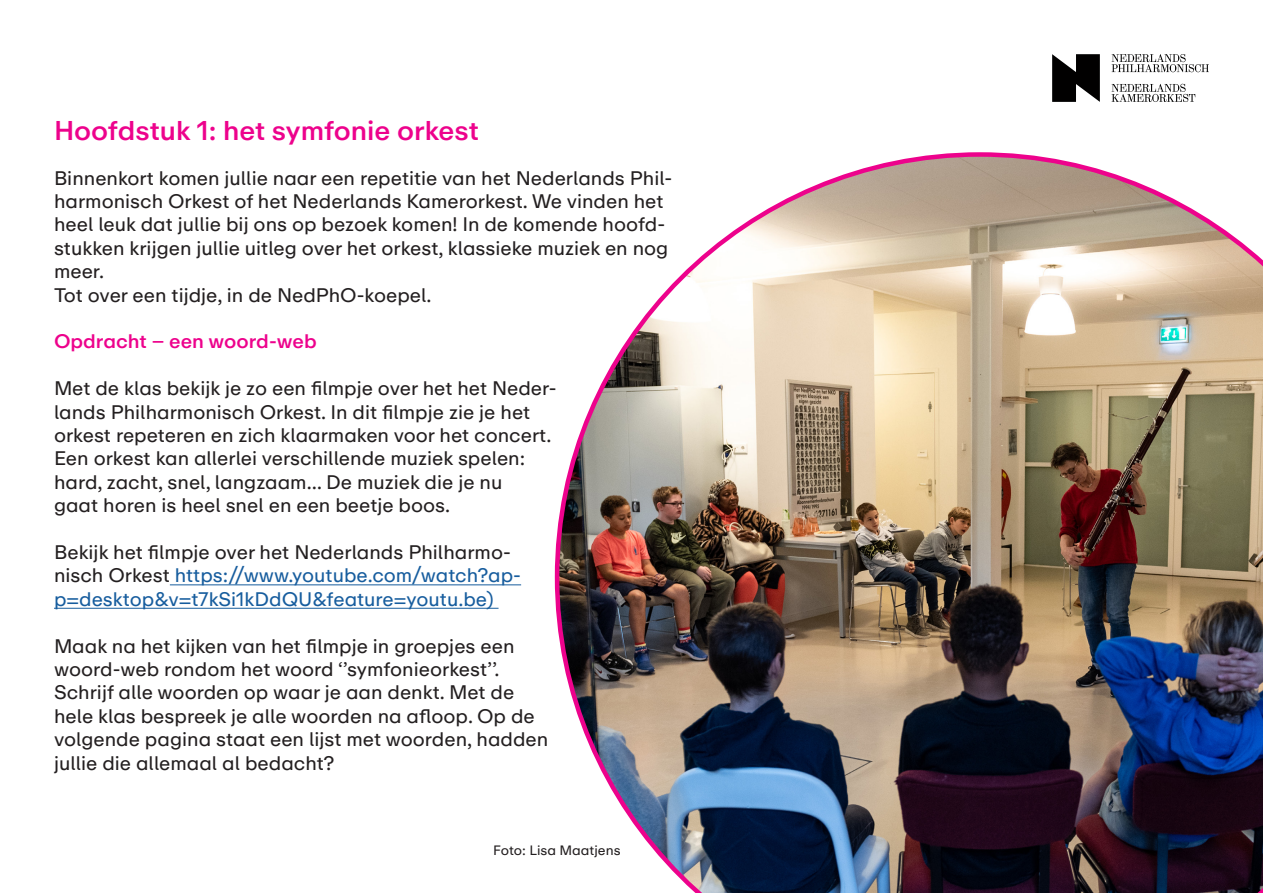
<style>
.page{position:relative;width:1263px;height:893px;background:#fff}
.page>*{position:absolute;margin:0;border:0;box-sizing:border-box;transform-origin:0 0}
.t1{font:500 27px "ABC Repro";color:#ed028c}
.t2{font:19.5px/23.4px "ABC Repro";color:#231f20}
.t3{font:19.5px/23.4px "ABC Repro";color:#175d9e}
.t4{font:500 19.5px "ABC Repro";color:#ed028c}
.t5{font:13.5px "ABC Repro";color:#231f20}
.s1{color:#231f20}
</style>
<div class="page">
<svg style="left:1052px;top:54px;width:48px;height:48px"></svg>
<svg style="left:1112px;top:54px;width:97px;height:18px"></svg>
<svg style="left:1111px;top:84px;width:84px;height:18px"></svg>
<hr style="left:170px;top:584px;width:351px;height:1px;background:#175d9e">
<hr style="left:54px;top:608px;width:444px;height:1px;background:#175d9e">
<img style="left:555px;top:152px;width:708px;height:741px">
<p class="t1" style="left:54px;top:113px;width:426px">Hoofdstuk 1: het symfonie orkest</p>
<p class="t2" style="left:54px;top:166px;width:620px">Binnenkort komen jullie naar een repetitie van het Nederlands Phil&shy;harmonisch Orkest of het Nederlands Kamerorkest. We vinden het heel leuk dat jullie bij ons op bezoek komen! In de komende hoofd&shy;stukken krijgen jullie uitleg over het orkest, klassieke muziek en nog meer.</p>
<p class="t2" style="left:54px;top:283px;width:379px">Tot over een tijdje, in de NedPhO-koepel.</p>
<p class="t4" style="left:54px;top:329px;width:264px">Opdracht – een woord-web</p>
<p class="t2" style="left:54px;top:377px;width:504px">Met de klas bekijk je zo een filmpje over het het Neder&shy;lands Philharmonisch Orkest. In dit filmpje zie je het orkest repeteren en zich klaarmaken voor het concert.<br>Een orkest kan allerlei verschillende muziek spelen: hard, zacht, snel, langzaam… De muziek die je nu<br>gaat horen is heel snel en een beetje boos.</p>
<p class="t3" style="left:54px;top:541px;width:469px"><span class="s1">Bekijk het filmpje over het Nederlands Philharmo&shy;nisch Orkest</span> https://www.youtube.com/watch?ap&shy;p=desktop&amp;v=t7kSi1kDdQU&amp;feature=youtu.be)</p>
<p class="t2" style="left:54px;top:634px;width:496px">Maak na het kijken van het filmpje in groepjes een woord-web rondom het woord ‘’symfonieorkest’’.<br>Schrijf alle woorden op waar je aan denkt. Met de hele klas bespreek je alle woorden na afloop. Op de volgende pagina staat een lijst met woorden, hadden jullie die allemaal al bedacht?</p>
<p class="t5" style="left:493px;top:841px;width:129px">Foto: Lisa Maatjens</p>
</div>
